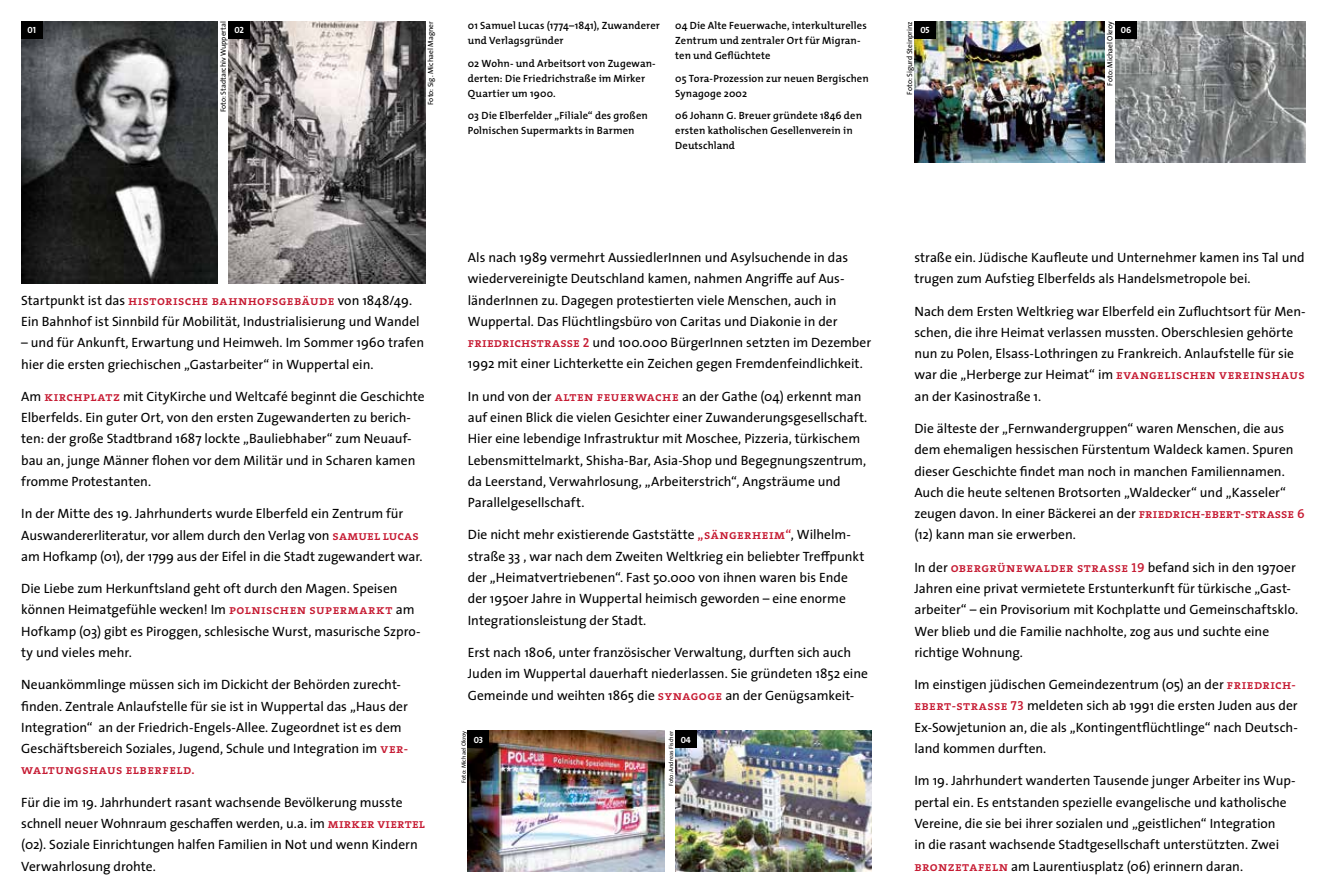
<style>
.page{position:relative;width:1327px;height:893px;background:#fff}
.page>*{position:absolute;margin:0;border:0;box-sizing:border-box;transform-origin:0 0}
.t1{font:13.5px/21.3px "The Sans";color:#000}
.t2{font:13.05px "The Serif Semi Bold Caps";letter-spacing:.025em;color:#c61a32}
.t3{font:600 10.5px/15px "The Mix";letter-spacing:.015em;color:#000}
.t4{font:9px "The Mix Bold Caps";color:#fff}
.t5{font:7.5px "The Sans";color:#000}
.t6{font:6px "The Sans";color:#000}
.s1{font-family:"The Serif Semi Bold Caps";font-size:13.05px;color:#c61a32}
</style>
<div class="page">
<img style="left:675px;top:731px;width:197px;height:141px">
<img style="left:914px;top:21px;width:190px;height:141px">
<img style="left:1115px;top:21px;width:190px;height:141px">
<img style="left:21px;top:21px;width:197px;height:263px">
<img style="left:468px;top:731px;width:196px;height:141px">
<img style="left:229px;top:21px;width:196px;height:263px">
<div style="left:21px;top:21px;width:22px;height:17px;background:#000"></div>
<div style="left:914px;top:21px;width:21px;height:17px;background:#000"></div>
<div style="left:229px;top:21px;width:21px;height:17px;background:#000"></div>
<div style="left:1115px;top:21px;width:21px;height:17px;background:#000"></div>
<div style="left:468px;top:731px;width:21px;height:17px;background:#000"></div>
<div style="left:675px;top:731px;width:21px;height:17px;background:#000"></div>
<p class="t3" style="left:468px;top:18px;width:194px">01 Samuel Lucas (1774–1841), Zuwanderer und Verlagsgründer</p>
<p class="t3" style="left:468px;top:55px;width:189px">02 Wohn- und Arbeitsort von Zugewan&shy;derten: Die Friedrichstraße im Mirker<br>Quartier um 1900.</p>
<p class="t3" style="left:468px;top:108px;width:181px">03 Die Elberfelder „Filiale“ des großen<br>Polnischen Supermarkts in Barmen</p>
<p class="t5" style="left:217px;top:112px;width:93px;rotate:-90deg">Foto: Stadtarchiv Wuppertal</p>
<p class="t5" style="left:424px;top:105px;width:85px;rotate:-90deg">Foto: Sig. Michael Magner</p>
<p class="t5" style="left:1103px;top:86px;width:66px;rotate:-90deg">Foto: Michael Okroy</p>
<p class="t3" style="left:675px;top:18px;width:193px">04 Die Alte Feuerwache, interkulturelles<br>Zentrum und zentraler Ort für Migran&shy;ten und Geflüchtete</p>
<p class="t3" style="left:675px;top:70px;width:195px">05 Tora-Prozession zur neuen Bergischen<br>Synagoge 2002</p>
<p class="t3" style="left:675px;top:108px;width:188px">06 Johann G. Breuer gründete 1846 den ersten katholischen Gesellenverein in<br>Deutschland</p>
<p class="t5" style="left:903px;top:95px;width:75px;rotate:-90deg">Foto: Sigurd Steinprinz</p>
<p class="t4" style="left:28px;top:25px;width:10px">01</p>
<p class="t4" style="left:234px;top:25px;width:11px">02</p>
<p class="t4" style="left:920px;top:25px;width:11px">05</p>
<p class="t4" style="left:1120px;top:25px;width:12px">06</p>
<p class="t1" style="left:21px;top:289px;width:400px">Startpunkt ist das <span class="s1">historische bahnhofsgebäude</span> von 1848/49.<br>Ein Bahnhof ist Sinnbild für Mobilität, Industrialisierung und Wandel</p>
<p class="t1" style="left:21px;top:332px;width:404px">– und für Ankunft, Erwartung und Heimweh. Im Sommer 1960 trafen hier die ersten griechischen „Gastarbeiter“ in Wuppertal ein.</p>
<p class="t1" style="left:21px;top:385px;width:405px">Am <span class="s1">kirchplatz</span> mit CityKirche und Weltcafé beginnt die Geschichte Elberfelds. Ein guter Ort, von den ersten Zugewanderten zu berich&shy;ten: der große Stadtbrand 1687 lockte „Bauliebhaber“ zum Neuauf&shy;bau an, junge Männer flohen vor dem Militär und in Scharen kamen fromme Protestanten.</p>
<p class="t1" style="left:21px;top:503px;width:403px">In der Mitte des 19. Jahrhunderts wurde Elberfeld ein Zentrum für<br>Auswandererliteratur, vor allem durch den Verlag von <span class="s1">samuel lucas </span>am Hofkamp (01), der 1799 aus der Eifel in die Stadt zugewandert war.</p>
<p class="t1" style="left:21px;top:577px;width:401px">Die Liebe zum Herkunftsland geht oft durch den Magen. Speisen können Heimatgefühle wecken! Im <span class="s1">polnischen supermarkt</span> am Hofkamp (03) gibt es Piroggen, schlesische Wurst, masurische Szpro&shy;ty und vieles mehr.</p>
<p class="t1" style="left:21px;top:674px;width:388px">Neuankömmlinge müssen sich im Dickicht der Behörden zurecht&shy;finden. Zentrale Anlaufstelle für sie ist in Wuppertal das „Haus der Integration“ an der Friedrich-Engels-Allee. Zugeordnet ist es dem Geschäftsbereich Soziales, Jugend, Schule und Integration im <span class="s1">ver-</span></p>
<p class="t2" style="left:21px;top:759px;width:175px">waltungshaus elberfeld.</p>
<p class="t1" style="left:21px;top:791px;width:405px">Für die im 19. Jahrhundert rasant wachsende Bevölkerung musste schnell neuer Wohnraum geschaffen werden, u.a. im <span class="s1">mirker viertel </span>(02). Soziale Einrichtungen halfen Familien in Not und wenn Kindern Verwahrlosung drohte.</p>
<p class="t1" style="left:468px;top:246px;width:405px">Als nach 1989 vermehrt AussiedlerInnen und Asylsuchende in das wiedervereinigte Deutschland kamen, nahmen Angriffe auf Aus&shy;länderInnen zu. Dagegen protestierten viele Menschen, auch in Wuppertal. Das Flüchtlingsbüro von Caritas und Diakonie in der <span class="s1">friedrichstrasse 2</span> und 100.000 BürgerInnen setzten im Dezember 1992 mit einer Lichterkette ein Zeichen gegen Fremdenfeindlichkeit.</p>
<p class="t1" style="left:468px;top:385px;width:401px">In und von der <span class="s1">alten feuerwache</span> an der Gathe (04) erkennt man auf einen Blick die vielen Gesichter einer Zuwanderungsgesellschaft.<br>Hier eine lebendige Infrastruktur mit Moschee, Pizzeria, türkischem Lebensmittelmarkt, Shisha-Bar, Asia-Shop und Begegnungszentrum, da Leerstand, Verwahrlosung, „Arbeiterstrich“, Angsträume und Parallelgesellschaft.</p>
<p class="t1" style="left:468px;top:524px;width:398px">Die nicht mehr existierende Gaststätte <span class="s1">„sängerheim“</span>, Wilhelm&shy;straße 33 , war nach dem Zweiten Weltkrieg ein beliebter Treffpunkt der „Heimatvertriebenen“. Fast 50.000 von ihnen waren bis Ende der 1950er Jahre in Wuppertal heimisch geworden – eine enorme Integrationsleistung der Stadt.</p>
<p class="t1" style="left:468px;top:641px;width:402px">Erst nach 1806, unter französischer Verwaltung, durften sich auch<br>Juden im Wuppertal dauerhaft niederlassen. Sie gründeten 1852 eine<br>Gemeinde und weihten 1865 die <span class="s1">synagoge</span> an der Genügsamkeit-</p>
<p class="t6" style="left:459px;top:783px;width:53px;rotate:-90deg">Foto: Michael Okroy</p>
<p class="t6" style="left:666px;top:786px;width:56px;rotate:-90deg">Foto: Andreas Fischer</p>
<p class="t4" style="left:474px;top:735px;width:11px">03</p>
<p class="t4" style="left:680px;top:735px;width:12px">04</p>
<p class="t1" style="left:914px;top:246px;width:392px">straße ein. Jüdische Kaufleute und Unternehmer kamen ins Tal und trugen zum Aufstieg Elberfelds als Handelsmetropole bei.</p>
<p class="t1" style="left:914px;top:300px;width:393px">Nach dem Ersten Weltkrieg war Elberfeld ein Zufluchtsort für Men&shy;schen, die ihre Heimat verlassen mussten. Oberschlesien gehörte nun zu Polen, Elsass-Lothringen zu Frankreich. Anlaufstelle für sie war die „Herberge zur Heimat“ im <span class="s1">evangelischen vereinshaus </span>an der Kasinostraße 1.</p>
<p class="t1" style="left:914px;top:417px;width:392px">Die älteste der „Fernwandergruppen“ waren Menschen, die aus dem ehemaligen hessischen Fürstentum Waldeck kamen. Spuren dieser Geschichte findet man noch in manchen Familiennamen.<br>Auch die heute seltenen Brotsorten „Waldecker“ und „Kasseler“ zeugen davon. In einer Bäckerei an der <span class="s1">friedrich-ebert-strasse 6 </span>(12) kann man sie erwerben.</p>
<p class="t1" style="left:914px;top:556px;width:385px">In der <span class="s1">obergrünewalder strasse 19</span> befand sich in den 1970er Jahren eine privat vermietete Erstunterkunft für türkische „Gast&shy;arbeiter“ – ein Provisorium mit Kochplatte und Gemeinschaftsklo.<br>Wer blieb und die Familie nachholte, zog aus und suchte eine richtige Wohnung.</p>
<p class="t1" style="left:914px;top:674px;width:385px">Im einstigen jüdischen Gemeindezentrum (05) an der <span class="s1">friedrich&shy;ebert-strasse 73</span> meldeten sich ab 1991 die ersten Juden aus der Ex-Sowjetunion an, die als „Kontingentflüchtlinge“ nach Deutsch&shy;land kommen durften.</p>
<p class="t1" style="left:914px;top:770px;width:383px">Im 19. Jahrhundert wanderten Tausende junger Arbeiter ins Wup&shy;pertal ein. Es entstanden spezielle evangelische und katholische Vereine, die sie bei ihrer sozialen und „geistlichen“ Integration<br>in die rasant wachsende Stadtgesellschaft unterstützten. Zwei <span class="s1">bronzetafeln</span> am Laurentiusplatz (06) erinnern daran.</p>
</div>
